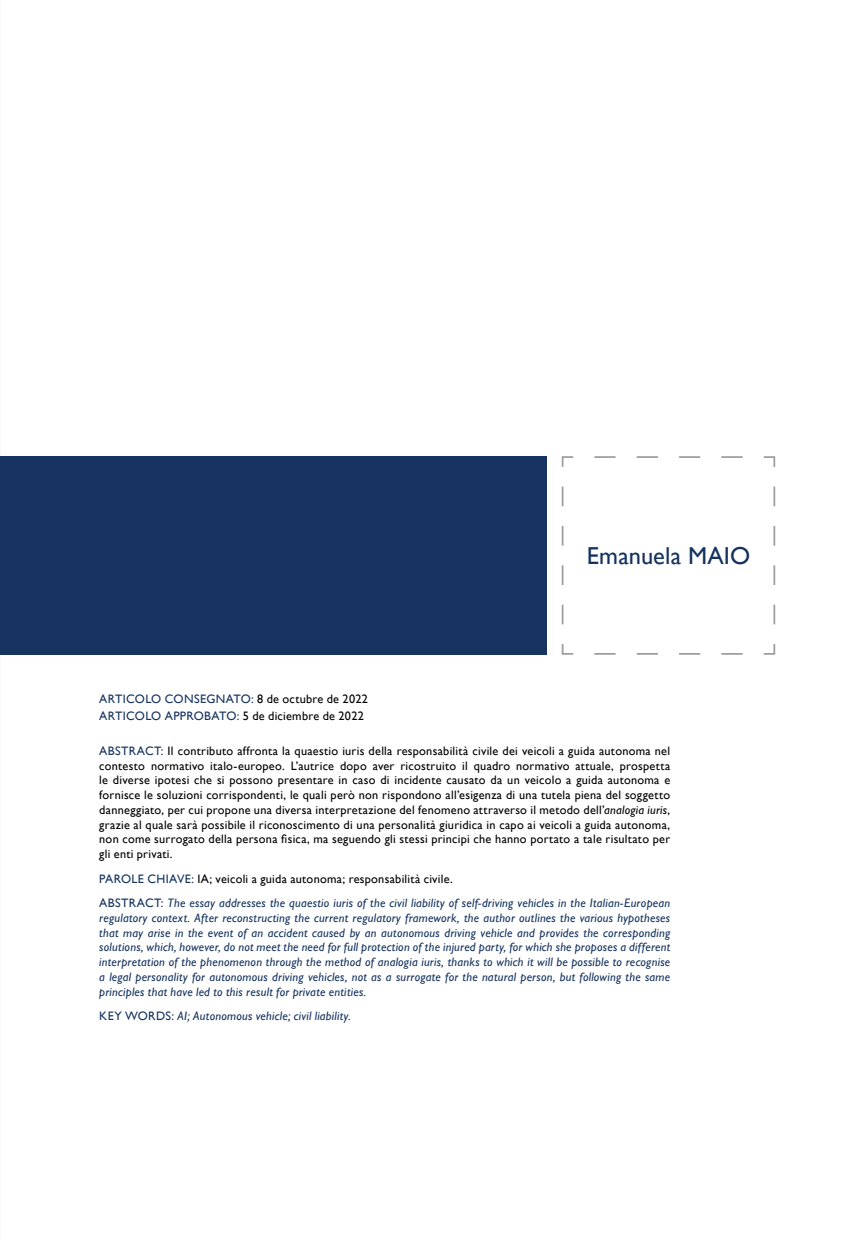
<style>
.page{position:relative;width:844px;height:1241px;background:#fff}
.page>*{position:absolute;margin:0;border:0;box-sizing:border-box;transform-origin:0 0}
.t1{font:24.5px "Gill Sans";letter-spacing:.005em;color:#16345f}
.t2{font:italic 12.25px/14.7px "Gill Sans";letter-spacing:.025em;color:#16345f}
.t3{font:12.25px/14.7px "Gill Sans";letter-spacing:.02em;color:#000;text-align:justify}
.t4{font:12.25px/17.5px "Gill Sans";letter-spacing:.02em;color:#16345f}
.s1{color:#000}
.s2{color:#16345f}
.s3{font-style:italic}
.s4{font-style:normal}
.s5{font-style:normal;color:#000}
</style>
<div class="page">
<div style="left:0;top:456px;width:546px;height:198px;background:#16345f"></div>
<svg style="left:561px;top:456px;width:214px;height:199px"></svg>
<h1 class="t1" style="left:586px;top:541px;width:165px">Emanuela MAIO</h1>
<p class="t4" style="left:99px;top:689px;width:270px">ARTICOLO CONSEGNATO: <span class="s1">8 de octubre de 2022<br></span>ARTICOLO APPROBATO: <span class="s1">5 de diciembre de 2022</span></p>
<p class="t3" style="left:99px;top:743px;width:572px"><span class="s2">ABSTRACT:</span> Il contributo affronta la quaestio iuris della responsabilità civile dei veicoli a guida autonoma nel contesto normativo italo-europeo. L’autrice dopo aver ricostruito il quadro normativo attuale, prospetta le diverse ipotesi che si possono presentare in caso di incidente causato da un veicolo a guida autonoma e fornisce le soluzioni corrispondenti, le quali però non rispondono all’esigenza di una tutela piena del soggetto danneggiato, per cui propone una diversa interpretazione del fenomeno attraverso il metodo dell’<span class="s3">analogia iuris</span>, grazie al quale sarà possibile il riconoscimento di una personalità giuridica in capo ai veicoli a guida autonoma, non come surrogato della persona fisica, ma seguendo gli stessi principi che hanno portato a tale risultato per gli enti privati.</p>
<p class="t2" style="left:99px;top:866px;width:572px;line-height:24.7px"><span class="s4">PAROLE CHIAVE:</span> <span class="s5">IA; veicoli a guida autonoma; responsabilità civile.<br></span><span class="s4">ABSTRACT:</span> The essay addresses the quaestio iuris of the civil liability of self-driving vehicles in the Italian-European</p>
<p class="t2" style="left:99px;top:910px;width:572px;text-align:justify">regulatory context. After reconstructing the current regulatory framework, the author outlines the various hypotheses that may arise in the event of an accident caused by an autonomous driving vehicle and provides the corresponding solutions, which, however, do not meet the need for full protection of the injured party, for which she proposes a different interpretation of the phenomenon through the method of analogia iuris, thanks to which it will be possible to recognise a legal personality for autonomous driving vehicles, not as a surrogate for the natural person, but following the same principles that have led to this result for private entities.</p>
<p class="t2" style="left:99px;top:1008px;width:253px"><span class="s4">KEY WORDS:</span> AI; Autonomous vehicle; civil liability.</p>
</div>
